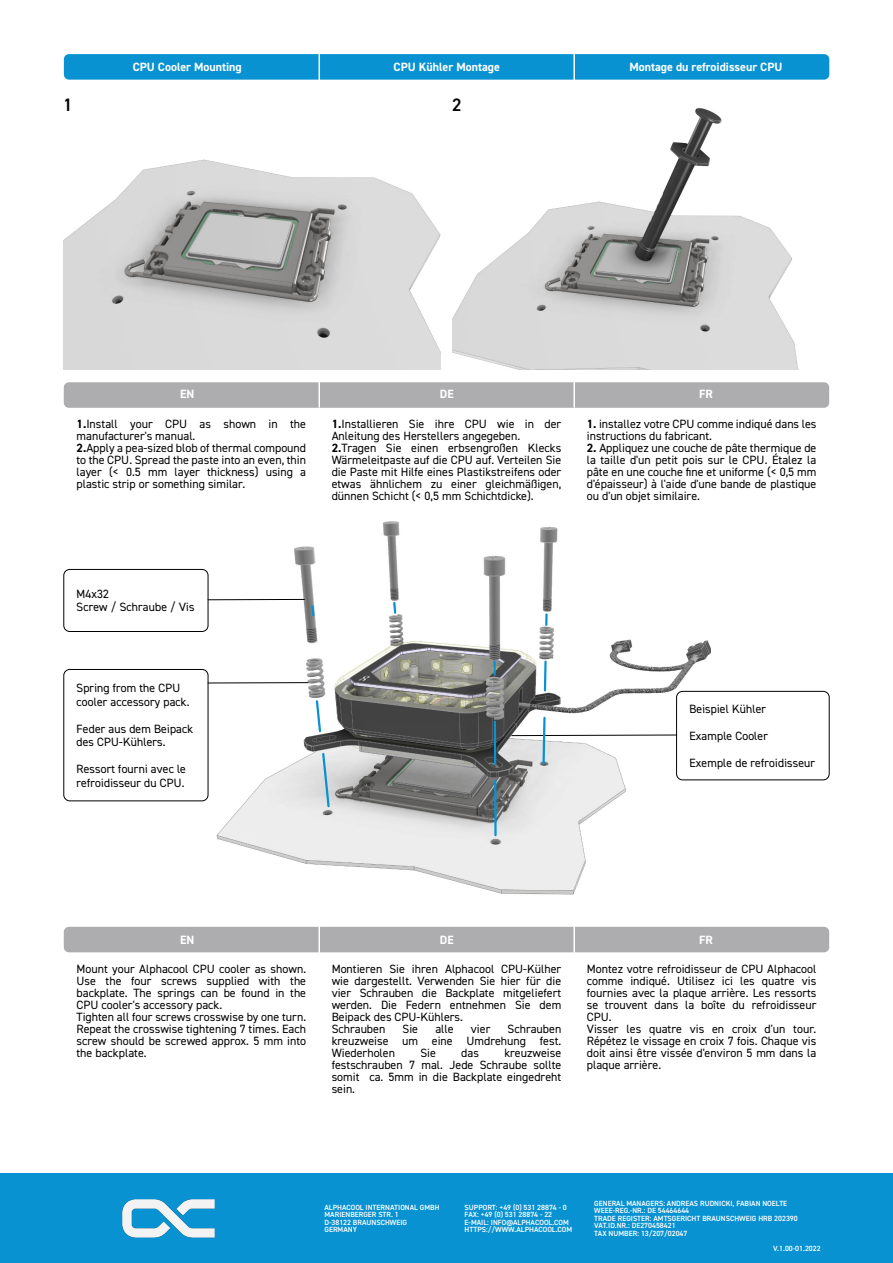
<style>
.page{position:relative;width:893px;height:1263px;background:#fff}
.page>*{position:absolute;margin:0;border:0;box-sizing:border-box;transform-origin:0 0}
.t1{font:600 18px "DIN2014";color:#000}
.t2{font:12px/12px "DIN2014";color:#000}
.t3{font:700 12px "DIN2014";color:#fff}
.t4{font:600 7.5px/7.5px "DIN2014";color:#fff}
.s1{font-weight:700}
</style>
<div class="page">
<img style="left:182px;top:521px;width:529px;height:374px">
<svg style="left:310px;top:604px;width:6px;height:14px"></svg>
<img style="left:453px;top:108px;width:345px;height:261px">
<hr style="left:494px;top:781px;width:3px;height:54px;background:#0992d1">
<hr style="left:494px;top:722px;width:2px;height:42px;background:#0992d1">
<svg style="left:493px;top:662px;width:3px;height:13px"></svg>
<svg style="left:543px;top:659px;width:5px;height:34px"></svg>
<svg style="left:511px;top:715px;width:165px;height:51px"></svg>
<svg style="left:545px;top:614px;width:3px;height:11px"></svg>
<svg style="left:321px;top:751px;width:10px;height:58px"></svg>
<svg style="left:314px;top:699px;width:8px;height:35px"></svg>
<svg style="left:392px;top:600px;width:6px;height:15px"></svg>
<img style="left:64px;top:159px;width:376px;height:210px">
<div style="left:64px;top:54px;width:765px;height:26px;background:#0992d1;border-radius:5px"></div>
<hr style="left:318px;top:54px;width:2px;height:26px;background:#fff">
<hr style="left:573px;top:54px;width:2px;height:26px;background:#fff">
<div style="left:64px;top:382px;width:765px;height:26px;background:#adadaf;border-radius:5px"></div>
<hr style="left:318px;top:382px;width:2px;height:25px;background:#fff">
<hr style="left:573px;top:382px;width:2px;height:25px;background:#fff">
<div style="left:64px;top:927px;width:765px;height:25px;background:#adadaf;border-radius:5px"></div>
<hr style="left:318px;top:927px;width:2px;height:25px;background:#fff">
<hr style="left:573px;top:927px;width:2px;height:25px;background:#fff">
<div style="left:63px;top:569px;width:145px;height:63px;border:1px solid #000;border-radius:6px"></div>
<hr style="left:208px;top:599px;width:96px;height:1px;background:#000">
<hr style="left:208px;top:682px;width:100px;height:1px;background:#000">
<div style="left:63px;top:669px;width:145px;height:132px;border:1px solid #000;border-radius:6px"></div>
<div style="left:676px;top:691px;width:154px;height:89px;border:1px solid #000;border-radius:6px"></div>
<div style="left:0;top:1174px;width:893px;height:89px;background:#0992d1"></div>
<img style="left:122px;top:1199px;width:92px;height:38px">
<p class="t3" style="left:133px;top:62px;width:111px">CPU Cooler Mounting</p>
<p class="t3" style="left:394px;top:62px;width:108px">CPU Kühler Montage</p>
<p class="t3" style="left:629px;top:62px;width:155px">Montage du refroidisseur CPU</p>
<h1 class="t1" style="left:63px;top:97px;width:11px">1</h1>
<h1 class="t1" style="left:452px;top:97px;width:11px">2</h1>
<p class="t3" style="left:180px;top:389px;width:16px">EN</p>
<p class="t3" style="left:440px;top:389px;width:15px">DE</p>
<p class="t3" style="left:699px;top:389px;width:15px">FR</p>
<p class="t2" style="left:77px;top:419px;width:231px"><span class="s1">1.</span>Install your CPU as shown in the manufacturer's manual.<br><span class="s1">2.</span>Apply a pea-sized blob of thermal compound to the CPU. Spread the paste into an even, thin layer (&lt; 0.5 mm layer thickness) using a plastic strip or something similar.</p>
<p class="t2" style="left:332px;top:419px;width:231px"><span class="s1">1.</span>Installieren Sie ihre CPU wie in der Anleitung des Herstellers angegeben.<br><span class="s1">2.</span>Tragen Sie einen erbsengroßen Klecks Wärmeleitpaste auf die CPU auf. Verteilen Sie die Paste mit Hilfe eines Plastikstreifens oder etwas ähnlichem zu einer gleichmäßigen, dünnen Schicht (&lt; 0,5 mm Schichtdicke).</p>
<p class="t2" style="left:587px;top:419px;width:231px"><span class="s1">1.</span> installez votre CPU comme indiqué dans les instructions du fabricant.</p>
<p class="t2" style="left:587px;top:443px;width:231px;text-align:justify"><span class="s1">2.</span> Appliquez une couche de pâte thermique de la taille d'un petit pois sur le CPU. Étalez la pâte en une couche fine et uniforme (&lt; 0,5 mm d'épaisseur) à l'aide d'une bande de plastique ou d'un objet similaire.</p>
<p class="t2" style="left:77px;top:588px;width:120px;line-height:13.5px">M4x32<br>Screw / Schraube / Vis</p>
<p class="t2" style="left:77px;top:682px;width:115px;line-height:13.5px">Spring from the CPU cooler accessory pack.</p>
<p class="t2" style="left:77px;top:722px;width:119px;line-height:13.5px">Feder aus dem Beipack des CPU-Kühlers.</p>
<p class="t2" style="left:77px;top:763px;width:112px;line-height:13.5px">Ressort fourni avec le refroidisseur du CPU.</p>
<p class="t2" style="left:689px;top:703px;width:78px">Beispiel Kühler</p>
<p class="t2" style="left:689px;top:730px;width:80px">Example Cooler</p>
<p class="t2" style="left:689px;top:757px;width:127px">Exemple de refroidisseur</p>
<p class="t3" style="left:180px;top:934px;width:16px">EN</p>
<p class="t3" style="left:440px;top:934px;width:15px">DE</p>
<p class="t3" style="left:699px;top:934px;width:15px">FR</p>
<p class="t2" style="left:77px;top:963px;width:231px">Mount your Alphacool CPU cooler as shown.<br>Use the four screws supplied with the backplate. The springs can be found in the CPU cooler's accessory pack.<br>Tighten all four screws crosswise by one turn.<br>Repeat the crosswise tightening 7 times. Each screw should be screwed approx. 5 mm into the backplate.</p>
<p class="t2" style="left:332px;top:963px;width:231px">Montieren Sie ihren Alphacool CPU-Külher wie dargestellt. Verwenden Sie hier für die vier Schrauben die Backplate mitgeliefert werden. Die Federn entnehmen Sie dem Beipack des CPU-Kühlers.<br>Schrauben</p>
<p class="t2" style="left:587px;top:963px;width:231px">Montez votre refroidisseur de CPU Alphacool comme indiqué. Utilisez ici les quatre vis fournies avec la plaque arrière. Les ressorts se trouvent dans la boîte du refroidisseur CPU.<br>Visser les quatre vis en croix d'un tour.<br>Répétez le vissage en croix 7 fois. Chaque vis doit ainsi être vissée d'environ 5 mm dans la plaque arrière.</p>
<p class="t2" style="left:332px;top:1023px;width:231px;text-align:justify;text-indent:176px">Schrauben kreuzweise um eine Umdrehung fest.<br>Wiederholen</p>
<p class="t2" style="left:403px;top:1023px;width:17px">Sie</p>
<p class="t2" style="left:435px;top:1023px;width:20px">alle</p>
<p class="t2" style="left:471px;top:1023px;width:21px">vier</p>
<p class="t2" style="left:420px;top:1047px;width:17px">Sie</p>
<p class="t2" style="left:461px;top:1047px;width:19px">das</p>
<p class="t2" style="left:332px;top:1047px;width:231px;text-align:justify;text-indent:173px">kreuzweise festschrauben 7 mal. Jede Schraube sollte somit ca. 5mm in die Backplate eingedreht sein.</p>
<p class="t4" style="left:324px;top:1204px;width:117px">ALPHACOOL INTERNATIONAL GMBH<br>MARIENBERGER STR. 1<br>D-38122 BRAUNSCHWEIG<br>GERMANY</p>
<p class="t4" style="left:465px;top:1204px;width:109px">SUPPORT: +49 (0) 531 28874 - 0<br>FAX: +49 (0) 531 28874 - 22<br>E-MAIL: INFO@ALPHACOOL.COM<br>HTTPS://WWW.ALPHACOOL.COM</p>
<p class="t4" style="left:594px;top:1200px;width:205px">GENERAL MANAGERS: ANDREAS RUDNICKI, FABIAN NOELTE WEEE-REG.-NR.: DE 54464644<br>TRADE REGISTER: AMTSGERICHT BRAUNSCHWEIG HRB 202390<br>VAT.ID.NR.: DE270458421<br>TAX NUMBER: 13/207/02047</p>
<p class="t4" style="left:773px;top:1245px;width:49px">V.1.00-01.2022</p>
</div>
